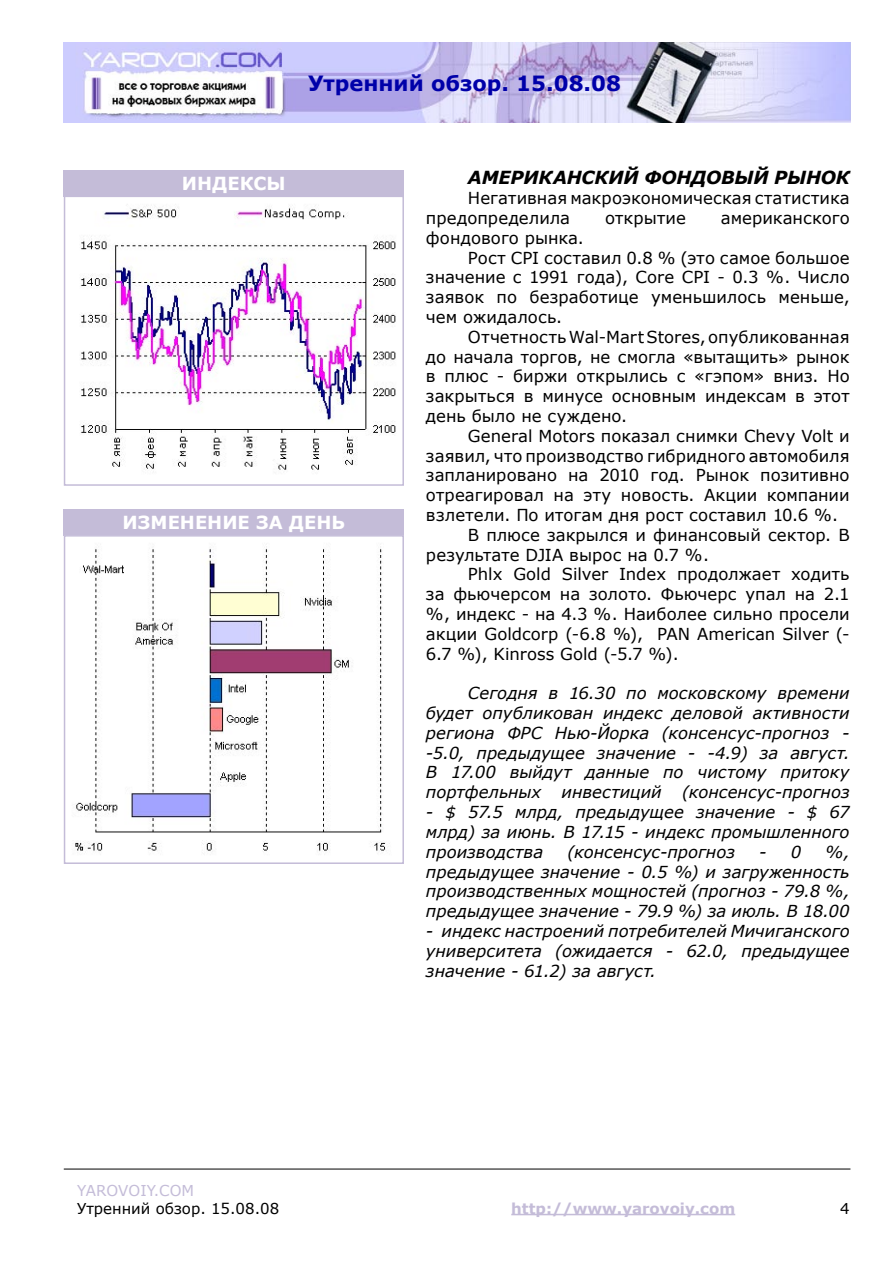
<style>
.page{position:relative;width:893px;height:1263px;background:#fff}
.page>*{position:absolute;margin:0;border:0;box-sizing:border-box;transform-origin:0 0}
.t1{font:700 21px "Verdana";color:#0000a9}
.t2{font:italic 700 18px "Verdana";letter-spacing:-.015em;color:#000}
.t3{font:700 18px "Verdana";color:#fff}
.t4{font:16.5px/19.8px "Verdana";color:#000}
.t5{font:italic 16.5px/19.8px "Verdana";color:#000;text-align:justify}
.t6{font:15px "Verdana";color:#000}
.t7{font:700 15px "Verdana";color:#c4bcd8}
.t8{font:15px "Verdana";color:#c4bcd8}
</style>
<div class="page">
<hr style="left:64px;top:1169px;width:786px;height:1px;background:#000">
<hr style="left:511px;top:1214px;width:224px;height:1px;background:#c4bcd8">
<img style="left:64px;top:43px;width:786px;height:80px">
<div style="left:64px;top:509px;width:340px;height:26px;background:#c4bcd8"></div>
<div style="left:64px;top:170px;width:340px;height:26px;background:#c4bcd8"></div>
<img style="left:80px;top:205px;width:316px;height:267px">
<div style="left:64px;top:196px;width:340px;height:290px;border:2px solid #c4bcd8"></div>
<img style="left:75px;top:546px;width:315px;height:306px">
<div style="left:64px;top:535px;width:340px;height:329px;border:2px solid #c4bcd8"></div>
<p class="t1" style="left:308px;top:70px;width:315px">Утренний обзор. 15.08.08</p>
<p class="t3" style="left:182px;top:172px;width:105px">ИНДЕКСЫ</p>
<p class="t2" style="left:468px;top:166px;width:383px">АМЕРИКАНСКИЙ ФОНДОВЫЙ РЫНОК</p>
<p class="t4" style="left:426px;top:188px;width:425px;text-indent:42px">Негативная макроэкономическая статистика предопределила</p>
<p class="t4" style="left:605px;top:208px;width:82px">открытие</p>
<p class="t4" style="left:721px;top:208px;width:130px">американского</p>
<p class="t3" style="left:123px;top:511px;width:224px">ИЗМЕНЕНИЕ ЗА ДЕНЬ</p>
<p class="t4" style="left:426px;top:227px;width:159px">фондового рынка.</p>
<p class="t4" style="left:468px;top:247px;width:383px">Рост CPI составил 0.8 % (это самое большое</p>
<p class="t4" style="left:426px;top:267px;width:425px">значение с 1991 года), Core CPI - 0.3 %. Число</p>
<p class="t4" style="left:426px;top:287px;width:425px">заявок по безработице уменьшилось меньше,</p>
<p class="t4" style="left:426px;top:307px;width:138px">чем ожидалось.</p>
<p class="t4" style="left:468px;top:326px;width:383px">Отчетность Wal-Mart Stores, опубликованная</p>
<p class="t4" style="left:426px;top:346px;width:425px">до начала торгов, не смогла «вытащить» рынок</p>
<p class="t4" style="left:426px;top:366px;width:425px">в плюс - биржи открылись с «гэпом» вниз. Но</p>
<p class="t4" style="left:426px;top:386px;width:425px">закрыться в минусе основным индексам в этот</p>
<p class="t4" style="left:426px;top:406px;width:203px">день было не суждено.</p>
<p class="t4" style="left:468px;top:425px;width:383px">General Motors показал снимки Chevy Volt и</p>
<p class="t4" style="left:426px;top:445px;width:425px">заявил, что производство гибридного автомобиля</p>
<p class="t4" style="left:426px;top:465px;width:425px">запланировано на 2010 год. Рынок позитивно</p>
<p class="t4" style="left:426px;top:485px;width:425px">отреагировал на эту новость. Акции компании</p>
<p class="t4" style="left:426px;top:505px;width:414px">взлетели. По итогам дня рост составил 10.6 %.</p>
<p class="t4" style="left:468px;top:524px;width:383px">В плюсе закрылся и финансовый сектор. В</p>
<p class="t4" style="left:426px;top:544px;width:285px">результате DJIA вырос на 0.7 %.</p>
<p class="t4" style="left:468px;top:564px;width:383px">Phlx Gold Silver Index продолжает ходить</p>
<p class="t4" style="left:426px;top:584px;width:425px">за фьючерсом на золото. Фьючерс упал на 2.1</p>
<p class="t4" style="left:426px;top:604px;width:425px">%, индекс - на 4.3 %. Наиболее сильно просели</p>
<p class="t4" style="left:426px;top:623px;width:425px">акции Goldcorp (-6.8 %), PAN American Silver (-</p>
<p class="t4" style="left:426px;top:643px;width:254px">6.7 %), Kinross Gold (-5.7 %).</p>
<p class="t5" style="left:426px;top:683px;width:425px;text-indent:42px">Сегодня в 16.30 по московскому времени будет опубликован индекс деловой активности региона ФРС Нью-Йорка (консенсус-прогноз - -5.0, предыдущее значение - -4.9) за август.<br>В 17.00 выйдут данные по чистому притоку портфельных инвестиций (консенсус-прогноз</p>
<p class="t5" style="left:426px;top:802px;width:425px">- $ 57.5 млрд, предыдущее значение - $ 67 млрд) за июнь. В 17.15 - индекс промышленного производства</p>
<p class="t5" style="left:567px;top:841px;width:169px">(консенсус-прогноз</p>
<p class="t5" style="left:759px;top:841px;width:44px">- 0</p>
<p class="t5" style="left:426px;top:841px;width:425px;text-indent:399px">%, предыдущее значение - 0.5 %) и загруженность производственных мощностей (прогноз - 79.8 %, предыдущее значение - 79.9 %) за июль. В 18.00</p>
<p class="t5" style="left:426px;top:920px;width:425px">- индекс настроений потребителей Мичиганского университета (ожидается - 62.0, предыдущее значение - 61.2) за август.</p>
<p class="t8" style="left:77px;top:1181px;width:118px">YAROVOIY.COM</p>
<p class="t6" style="left:77px;top:1199px;width:204px">Утренний обзор. 15.08.08</p>
<p class="t7" style="left:511px;top:1198px;width:225px">http://www.yarovoiy.com</p>
<p class="t6" style="left:840px;top:1198px;width:11px">4</p>
</div>
